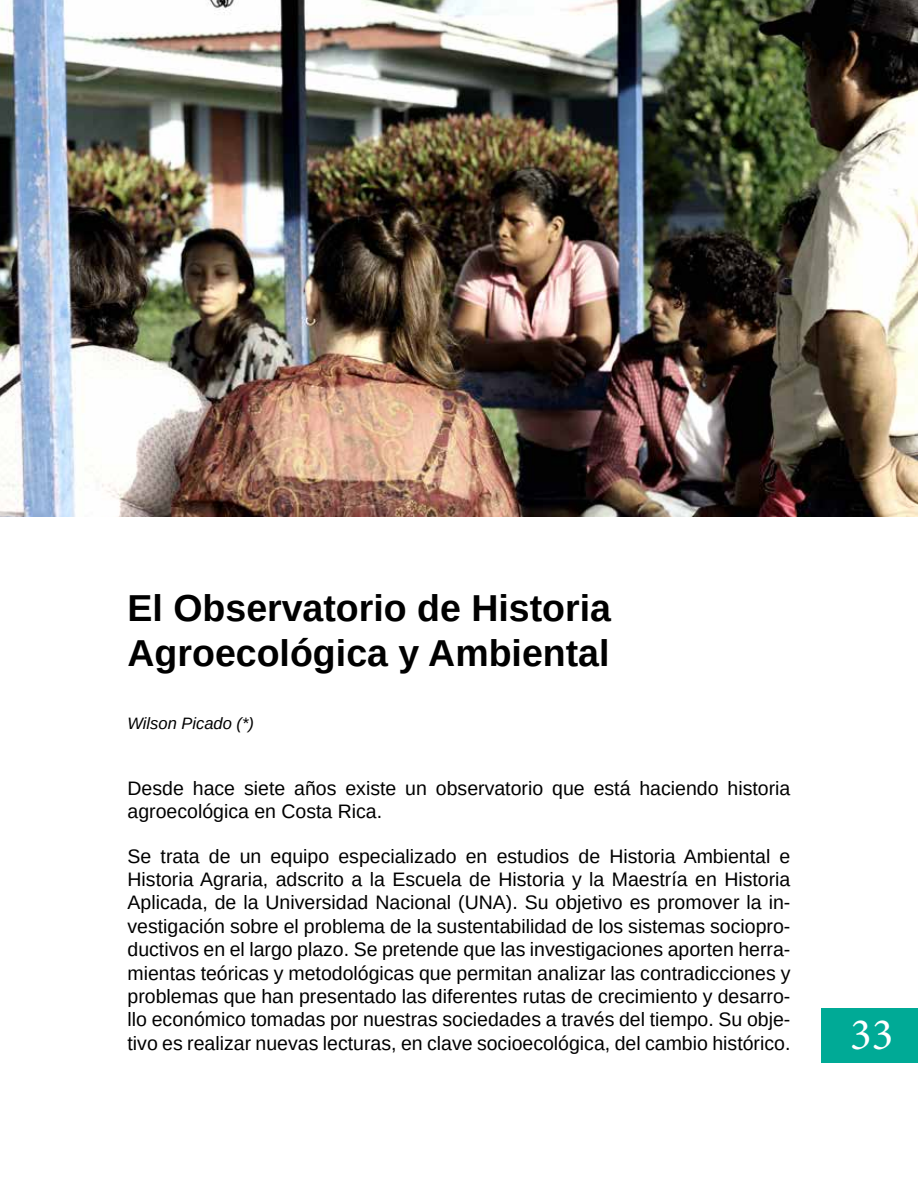
<style>
.page{position:relative;width:918px;height:1188px;background:#fff}
.page>*{position:absolute;margin:0;border:0;box-sizing:border-box;transform-origin:0 0}
.t1{font:45px "Minion Pro";color:#fff}
.t2{font:700 37.5px/45px "Liberation Sans";color:#000}
.t3{font:19.5px/23.4px "Liberation Sans";color:#000}
.t4{font:italic 16.5px "Liberation Sans";color:#000}
</style>
<div class="page">
<div style="left:821px;top:1008px;width:97px;height:55px;background:#00aa96"></div>
<img style="left:0;top:0;width:918px;height:517px">
<h2 class="t2" style="left:128px;top:586px;width:485px">El Observatorio de Historia<br>Agroecológica y Ambiental</h2>
<p class="t4" style="left:128px;top:712px;width:128px">Wilson Picado (*)</p>
<p class="t3" style="left:128px;top:776px;width:664px">Desde hace siete años existe un observatorio que está haciendo historia agroecológica en Costa Rica.</p>
<p class="t3" style="left:128px;top:844px;width:664px;text-align:justify">Se trata de un equipo especializado en estudios de Historia Ambiental e Historia Agraria, adscrito a la Escuela de Historia y la Maestría en Historia Aplicada, de la Universidad Nacional (UNA). Su objetivo es promover la in&shy;vestigación sobre el problema de la sustentabilidad de los sistemas sociopro&shy;ductivos en el largo plazo. Se pretende que las investigaciones aporten herra&shy;mientas teóricas y metodológicas que permitan analizar las contradicciones y problemas que han presentado las diferentes rutas de crecimiento y desarro&shy;llo económico tomadas por nuestras sociedades a través del tiempo. Su obje&shy;tivo es realizar nuevas lecturas, en clave socioecológica, del cambio histórico.</p>
<h1 class="t1" style="left:850px;top:1005px;width:45px">33</h1>
</div>
